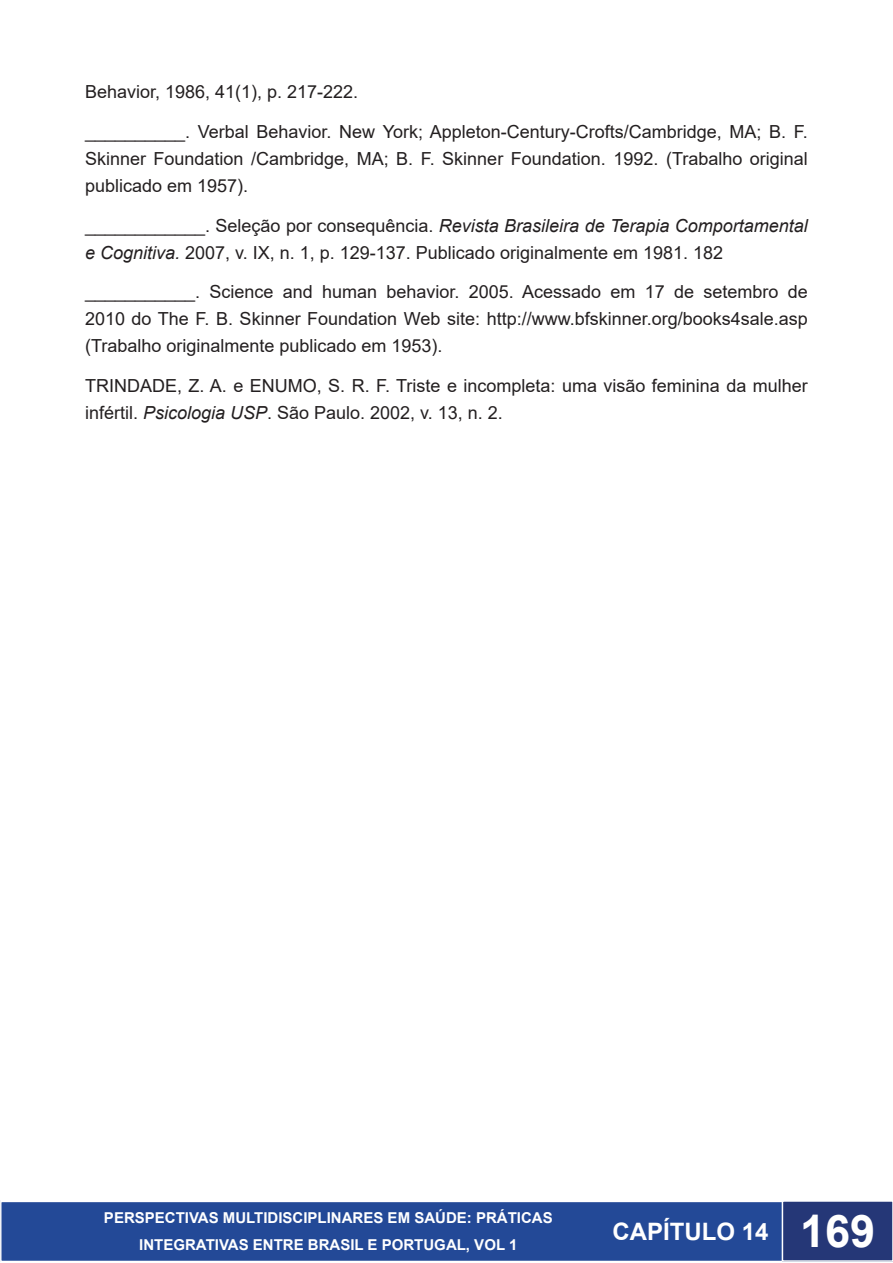
<style>
.page{position:relative;width:893px;height:1263px;background:#fff}
.page>*{position:absolute;margin:0;border:0;box-sizing:border-box;transform-origin:0 0}
.t1{font:700 24px "Arial";color:#fff}
.Default{font:18px/27px "Arial";color:#231f20;text-align:justify}
.t2{font:700 15px/27px "Arial";color:#fff;text-align:center}
.s1{font-style:italic}
.s2{font-size:45px}
</style>
<div class="page">
<div style="left:1px;top:1201px;width:782px;height:60px;background:#234997"></div>
<div style="left:0;top:1201px;width:784px;height:61px;border:2px solid #fff"></div>
<svg style="left:0;top:1200px;width:1px;height:62px"></svg>
<div style="left:782px;top:1201px;width:111px;height:60px;background:#253777"></div>
<div style="left:782px;top:1200px;width:111px;height:62px;border:2px solid #fff"></div>
<p class="Default" style="left:85px;top:78px;width:275px">Behavior, 1986, 41(1), p. 217-222.</p>
<p class="Default" style="left:85px;top:118px;width:724px">__________. Verbal Behavior. New York; Appleton-Century-Crofts/Cambridge, MA; B. F.<br>Skinner Foundation /Cambridge, MA; B. F. Skinner Foundation. 1992. (Trabalho original publicado em 1957).</p>
<p class="Default" style="left:85px;top:212px;width:724px">____________. Seleção por consequência. <span class="s1">Revista Brasileira de Terapia Comportamental e Cognitiva.</span> 2007, v. IX, n. 1, p. 129-137. Publicado originalmente em 1981. 182</p>
<p class="Default" style="left:85px;top:278px;width:724px">___________. Science and human behavior. 2005. Acessado em 17 de setembro de 2010 do The F. B. Skinner Foundation Web site: http://www.bfskinner.org/books4sale.asp (Trabalho originalmente publicado em 1953).</p>
<p class="Default" style="left:85px;top:372px;width:724px">TRINDADE, Z. A. e ENUMO, S. R. F. Triste e incompleta: uma visão feminina da mulher infértil. <span class="s1">Psicologia USP</span>. São Paulo. 2002, v. 13, n. 2.</p>
<p class="t2" style="left:104px;top:1205px;width:450px">PERSPECTIVAS MULTIDISCIPLINARES EM SAÚDE: PRÁTICAS<br>INTEGRATIVAS ENTRE BRASIL E PORTUGAL, VOL 1</p>
<h1 class="t1" style="left:612px;top:1215px;width:264px">CAPÍTULO 14 <span class="s2">169</span></h1>
</div>
